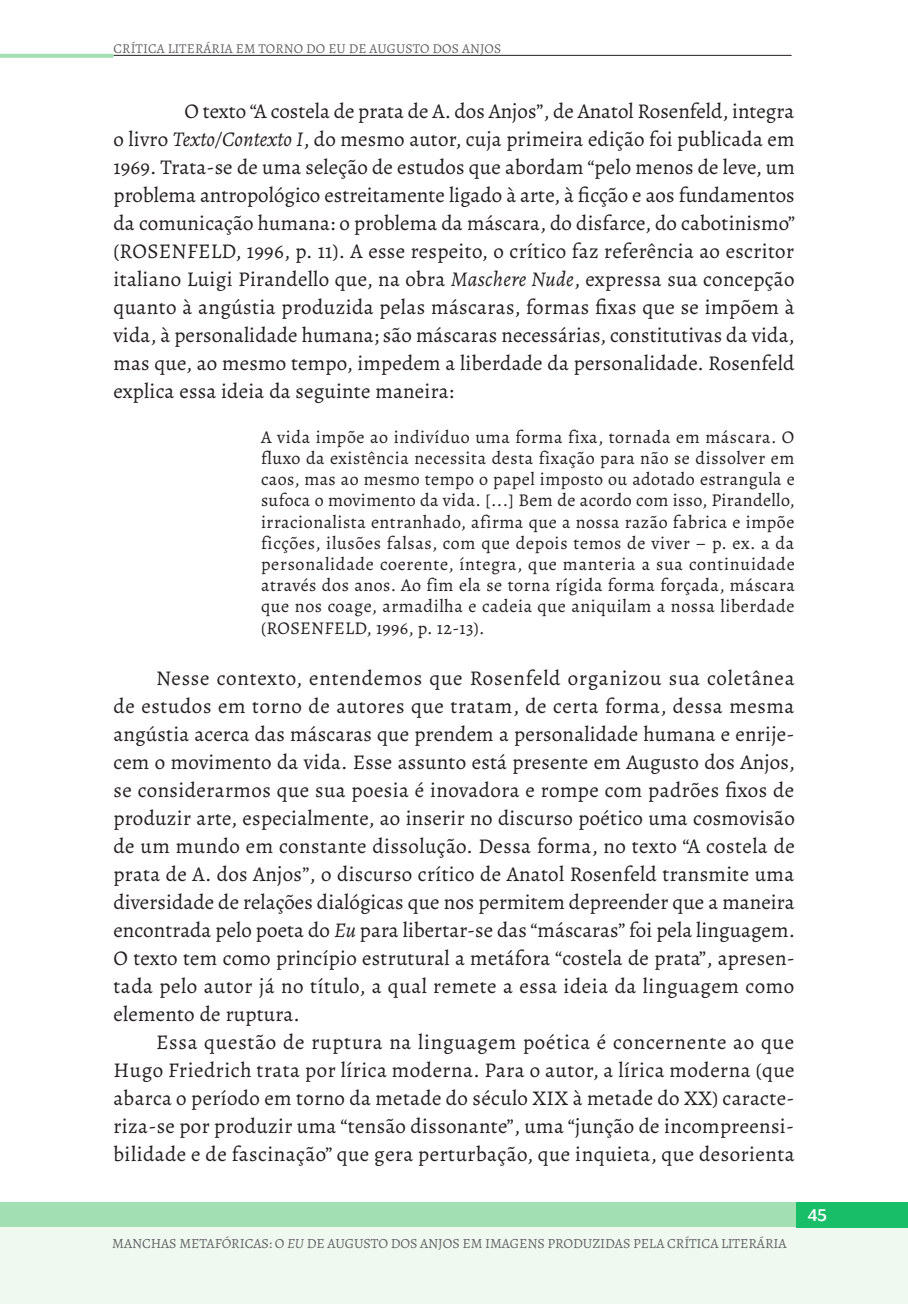
<style>
.page{position:relative;width:908px;height:1304px;background:#fff}
.page>*{position:absolute;margin:0;border:0;box-sizing:border-box;transform-origin:0 0}
.t1{font:21px/28px "Alegreya";letter-spacing:.025em;color:#231f20;text-align:justify}
.t2{font:18px/21.2px "Alegreya";letter-spacing:.03em;color:#231f20;text-align:justify}
.t3{font:18px "Sansita";color:#fff}
.t4{font:14px "Alegreya";letter-spacing:-.005em;color:#636366}
.t5{font:13.6px "Alegreya";letter-spacing:.01em;color:#636366}
.s1{font-style:italic}
</style>
<div class="page">
<div style="left:0;top:1202px;width:907px;height:25px;background:#a2dfb2"></div>
<div style="left:0;top:1227px;width:907px;height:77px;background:#eff9ef"></div>
<div style="left:795px;top:1202px;width:112px;height:25px;background:#19be69"></div>
<hr style="left:113px;top:55px;width:678px;height:1px;background:#231f20">
<svg style="left:0;top:54px;width:113px;height:4px"></svg>
<p class="t5" style="left:114px;top:40px;width:389px">CRÍTICA LITERÁRIA EM TORNO DO EU DE AUGUSTO DOS ANJOS</p>
<p class="t1" style="left:113px;top:97px;width:683px;text-indent:71px">O texto “A costela de prata de A. dos Anjos”, de Anatol Rosenfeld, integra o livro <span class="s1">Texto/Contexto I</span>, do mesmo autor, cuja primeira edição foi publicada em 1969. Trata-se de uma seleção de estudos que abordam “pelo menos de leve, um problema antropológico estreitamente ligado à arte, à ficção e aos fundamentos da comunicação humana: o problema da máscara, do disfarce, do cabotinismo” (ROSENFELD, 1996, p. 11). A esse respeito, o crítico faz referência ao escritor italiano Luigi Pirandello que, na obra <span class="s1">Maschere Nude</span>, expressa sua concepção quanto à angústia produzida pelas máscaras, formas fixas que se impõem à vida, à personalidade humana; são máscaras necessárias, constitutivas da vida, mas que, ao mesmo tempo, impedem a liberdade da personalidade. Rosenfeld explica essa ideia da seguinte maneira:</p>
<p class="t2" style="left:261px;top:426px;width:535px">A vida impõe ao indivíduo uma forma fixa, tornada em máscara. O fluxo da existência necessita desta fixação para não se dissolver em caos, mas ao mesmo tempo o papel imposto ou adotado estrangula e sufoca o movimento da vida. [...] Bem de acordo com isso, Pirandello, irracionalista entranhado, afirma que a nossa razão fabrica e impõe ficções, ilusões falsas, com que depois temos de viver – p. ex. a da personalidade coerente, íntegra, que manteria a sua continuidade através dos anos. Ao fim ela se torna rígida forma forçada, máscara que nos coage, armadilha e cadeia que aniquilam a nossa liberdade (ROSENFELD, 1996, p. 12-13).</p>
<p class="t1" style="left:113px;top:664px;width:682px;text-indent:43px">Nesse contexto, entendemos que Rosenfeld organizou sua coletânea de estudos em torno de autores que tratam, de certa forma, dessa mesma angústia acerca das máscaras que prendem a personalidade humana e enrije&shy;cem o movimento da vida. Esse assunto está presente em Augusto dos Anjos, se considerarmos que sua poesia é inovadora e rompe com padrões fixos de produzir arte, especialmente, ao inserir no discurso poético uma cosmovisão de um mundo em constante dissolução. Dessa forma, no texto “A costela de prata de A. dos Anjos”, o discurso crítico de Anatol Rosenfeld transmite uma diversidade de relações dialógicas que nos permitem depreender que a maneira encontrada pelo poeta do <span class="s1">Eu</span> para libertar-se das “máscaras” foi pela linguagem.<br>O texto tem como princípio estrutural a metáfora “costela de prata”, apresen&shy;tada pelo autor já no título, a qual remete a essa ideia da linguagem como elemento de ruptura.</p>
<p class="t1" style="left:113px;top:1028px;width:682px;text-indent:43px">Essa questão de ruptura na linguagem poética é concernente ao que Hugo Friedrich trata por lírica moderna. Para o autor, a lírica moderna (que abarca o período em torno da metade do século XIX à metade do XX) caracte&shy;riza-se por produzir uma “tensão dissonante”, uma “junção de incompreensi&shy;bilidade e de fascinação” que gera perturbação, que inquieta, que desorienta</p>
<p class="t4" style="left:112px;top:1235px;width:675px">MANCHAS METAFÓRICAS: O <span class="s1">EU</span> DE AUGUSTO DOS ANJOS EM IMAGENS PRODUZIDAS PELA CRÍTICA LITERÁRIA</p>
<p class="t3" style="left:807px;top:1204px;width:21px">45</p>
</div>
